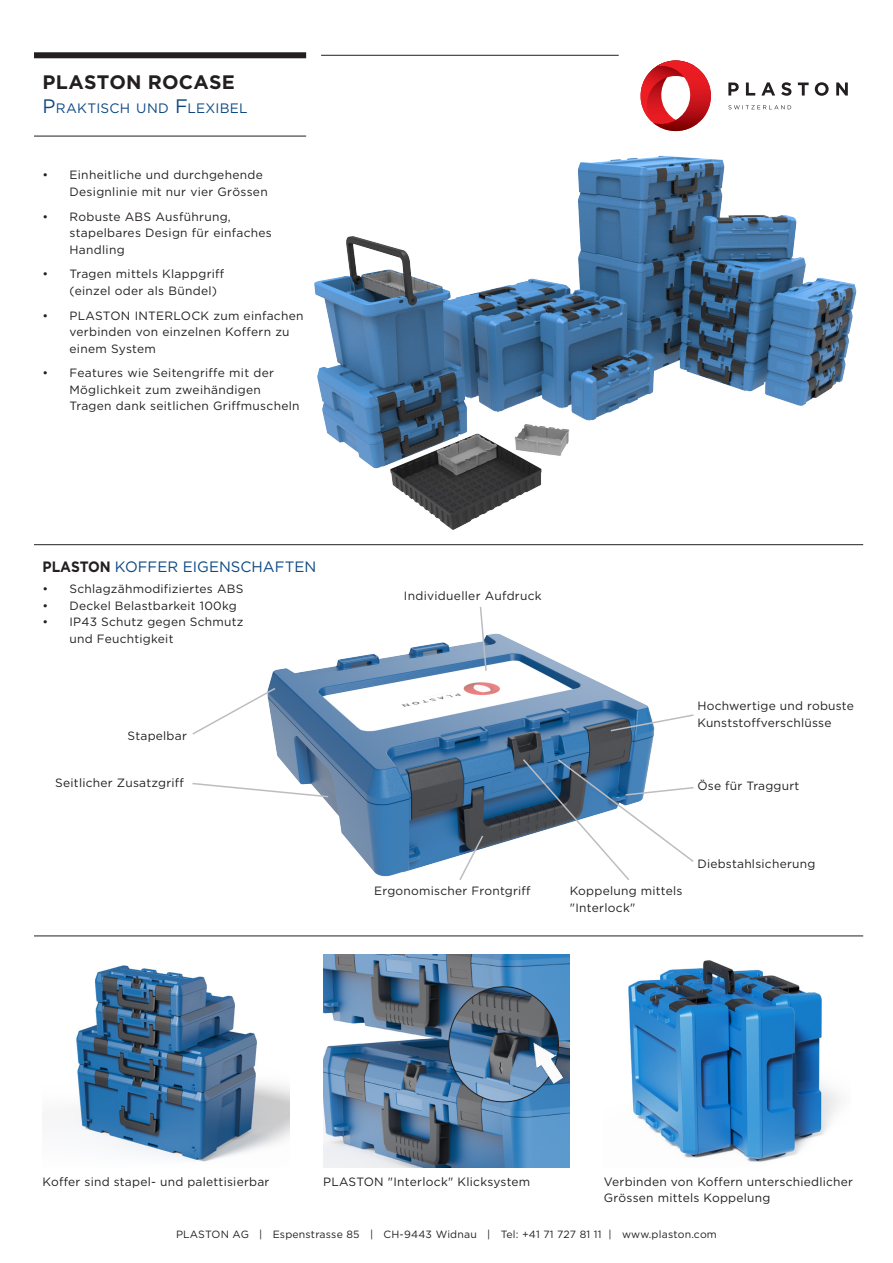
<style>
.page{position:relative;width:893px;height:1263px;background:#fff}
.page>*{position:absolute;margin:0;border:0;box-sizing:border-box;transform-origin:0 0}
.Headlines{font:700 19.5px "Gotham";letter-spacing:.015em;color:#231f20}
.t1{font:15px "Gotham";color:#0d4883}
.Headlines-2{font:13.65px "Gotham";letter-spacing:.015em;color:#0d4883}
.Fließtext{font:12px/16.5px "Gotham";letter-spacing:.02em;color:#231f20}
.Fließtext-2{font:10.5px "Gotham";letter-spacing:.02em;color:#231f20}
.s1{font-size:19.5px}
.s2{font-weight:700;color:#231f20}
</style>
<div class="page">
<hr style="left:321px;top:55px;width:298px;height:1px;background:#231f20">
<hr style="left:34px;top:136px;width:272px;height:1px;background:#231f20">
<div style="left:34px;top:52px;width:272px;height:6px;background:#231f20"></div>
<svg style="left:728px;top:82px;width:120px;height:14px"></svg>
<svg style="left:728px;top:105px;width:63px;height:4px"></svg>
<img style="left:640px;top:69px;width:13px;height:54px">
<img style="left:653px;top:61px;width:58px;height:70px">
<img style="left:314px;top:155px;width:543px;height:375px">
<img style="left:75px;top:965px;width:214px;height:197px">
<hr style="left:34px;top:935px;width:829px;height:1px;background:#231f20">
<hr style="left:34px;top:544px;width:829px;height:1px;background:#231f20">
<img style="left:269px;top:633px;width:385px;height:244px">
<svg style="left:192px;top:686px;width:85px;height:50px"></svg>
<svg style="left:458px;top:834px;width:27px;height:46px"></svg>
<img style="left:628px;top:960px;width:212px;height:202px">
<svg style="left:192px;top:782px;width:138px;height:16px"></svg>
<svg style="left:521px;top:757px;width:173px;height:123px"></svg>
<svg style="left:479px;top:606px;width:9px;height:66px"></svg>
<svg style="left:609px;top:713px;width:85px;height:19px"></svg>
<img style="left:323px;top:955px;width:247px;height:212px">
<img style="left:449px;top:987px;width:109px;height:115px">
<img style="left:524px;top:1035px;width:45px;height:52px">
<p class="Headlines" style="left:43px;top:70px;width:194px">PLASTON ROCASE</p>
<p class="Headlines-2" style="left:43px;top:101px;width:207px"><span class="s1">P</span>RAKTISCH UND <span class="s1">F</span>LEXIBEL</p>
<p class="Fließtext" style="left:70px;top:167px;width:200px;text-indent:-27px">• Einheitliche und durchgehende<br>Designlinie mit nur vier Grössen</p>
<p class="Fließtext" style="left:70px;top:208px;width:204px;text-indent:-27px">• Robuste ABS Ausführung, stapelbares Design für einfaches<br>Handling</p>
<p class="Fließtext" style="left:70px;top:266px;width:156px;text-indent:-27px">• Tragen mittels Klappgriff (einzel oder als Bündel)</p>
<p class="Fließtext" style="left:70px;top:307px;width:236px;text-indent:-27px">• PLASTON INTERLOCK zum einfachen verbinden von einzelnen Koffern zu einem System</p>
<p class="Fließtext" style="left:70px;top:365px;width:232px;text-indent:-27px">• Features wie Seitengriffe mit der<br>Möglichkeit zum zweihändigen<br>Tragen dank seitlichen Griffmuscheln</p>
<p class="t1" style="left:43px;top:559px;width:275px"><span class="s2">PLASTON</span> KOFFER EIGENSCHAFTEN</p>
<p class="Fließtext" style="left:43px;top:581px;width:202px">• Schlagzähmodifiziertes ABS</p>
<p class="Fließtext" style="left:43px;top:597px;width:196px">• Deckel Belastbarkeit 100kg</p>
<p class="Fließtext" style="left:70px;top:614px;width:176px;text-indent:-27px">• IP43 Schutz gegen Schmutz und Feuchtigkeit</p>
<p class="Fließtext" style="left:128px;top:727px;width:61px">Stapelbar</p>
<p class="Fließtext" style="left:55px;top:774px;width:130px">Seitlicher Zusatzgriff</p>
<p class="Fließtext" style="left:404px;top:587px;width:139px">Individueller Aufdruck</p>
<p class="Fließtext" style="left:374px;top:883px;width:158px">Ergonomischer Frontgriff</p>
<p class="Fließtext" style="left:697px;top:698px;width:158px">Hochwertige und robuste</p>
<p class="Fließtext" style="left:697px;top:714px;width:136px">Kunststoffverschlüsse</p>
<p class="Fließtext" style="left:697px;top:777px;width:103px">Öse für Traggurt</p>
<p class="Fließtext" style="left:570px;top:883px;width:114px">Koppelung mittels "Interlock"</p>
<p class="Fließtext" style="left:697px;top:855px;width:119px">Diebstahlsicherung</p>
<p class="Fließtext" style="left:43px;top:1173px;width:228px">Koffer sind stapel- und palettisierbar</p>
<p class="Fließtext" style="left:323px;top:1173px;width:209px">PLASTON "Interlock" Klicksystem</p>
<p class="Fließtext" style="left:604px;top:1173px;width:251px">Verbinden von Koffern unterschiedlicher<br>Grössen mittels Koppelung</p>
<p class="Fließtext-2" style="left:176px;top:1228px;width:542px">PLASTON AG | Espenstrasse 85 | CH-9443 Widnau | Tel: +41 71 727 81 11 | www.plaston.com</p>
</div>
